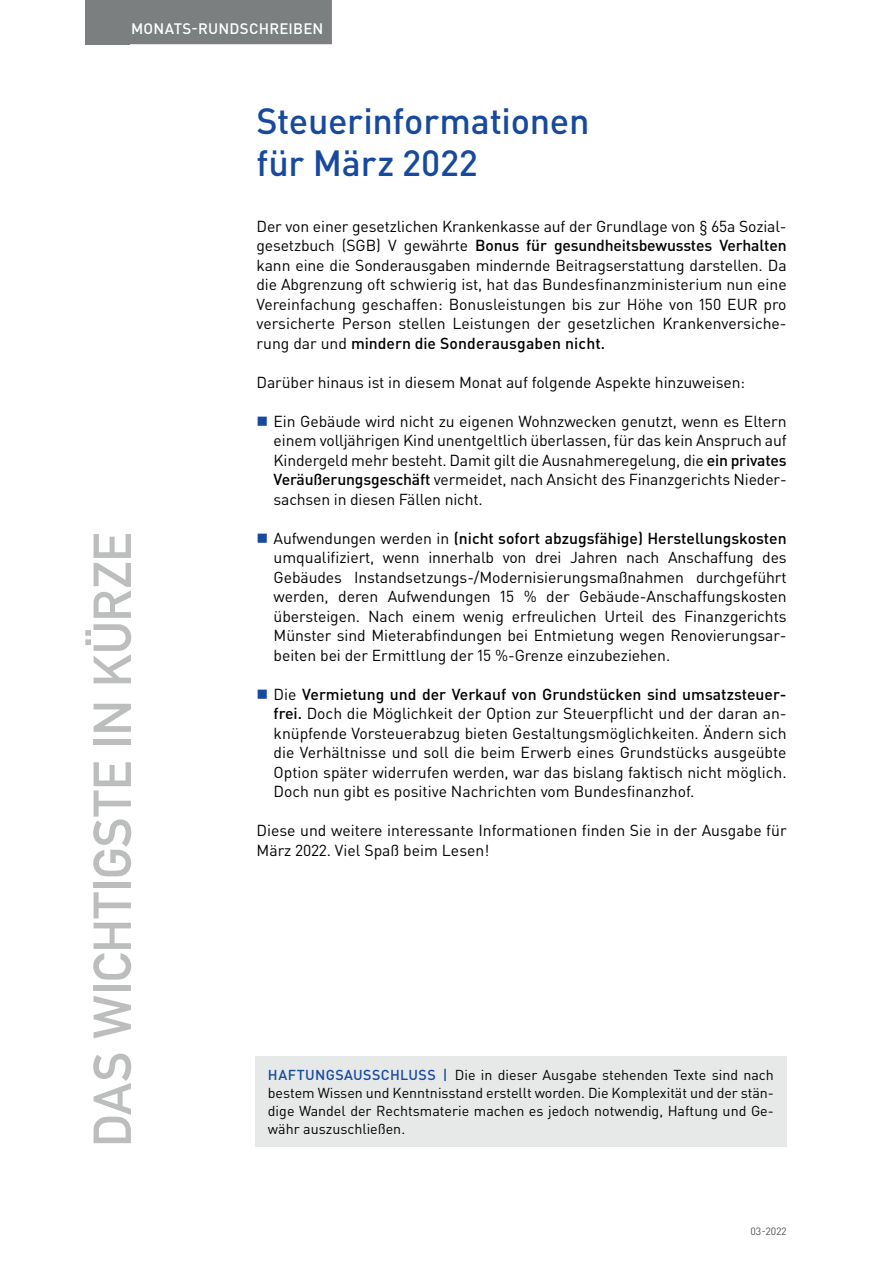
<style>
.page{position:relative;width:893px;height:1263px;background:#fff}
.page>*{position:absolute;margin:0;border:0;box-sizing:border-box;transform-origin:0 0}
.t1{font:52.5px "DIN Mittelschrift Std";color:#bcbdbd}
.t2{font:500 36px/42px "DIN Pro";letter-spacing:-.01em;color:#17499e}
.t3{font:15.75px/19.5px "DIN Pro";letter-spacing:-.005em;color:#000002;text-align:justify}
.t4{font:500 15px "DIN Pro";letter-spacing:.015em;color:#fff}
.t5{font:14.25px/18px "DIN Pro";color:#000002;text-align:justify}
.t6{font:10.5px "DIN Pro";color:#4f5152}
.s1{font-weight:500}
.s2{font-weight:500;color:#17499e}
</style>
<div class="page">
<div style="left:85px;top:0;width:45px;height:44px;background:#7c7f7f"></div>
<div style="left:122px;top:0;width:210px;height:44px;background:#7c7f7f"></div>
<div style="left:255px;top:1057px;width:532px;height:90px;background:#e6e9e8"></div>
<p class="t4" style="left:131px;top:18px;width:194px">MONATS-RUNDSCHREIBEN</p>
<h1 class="t1" style="left:82px;top:1147px;width:616px;rotate:-90deg">DAS WICHTIGSTE IN KÜRZE</h1>
<h2 class="t2" style="left:257px;top:99px;width:334px">Steuerinformationen für März 2022</h2>
<p class="t3" style="left:257px;top:216px;width:532px">Der von einer gesetzlichen Krankenkasse auf der Grundlage von § 65a Sozial&shy;gesetzbuch (SGB) V gewährte <span class="s1">Bonus für gesundheitsbewusstes Verhalten </span>kann eine die Sonderausgaben mindernde Beitragserstattung darstellen. Da die Abgrenzung oft schwierig ist, hat das Bundesfinanzministerium nun eine Vereinfachung geschaffen: Bonusleistungen bis zur Höhe von 150 EUR pro versicherte Person stellen Leistungen der gesetzlichen Krankenversiche&shy;rung dar und <span class="s1">mindern die Sonderausgaben nicht.</span></p>
<p class="t3" style="left:257px;top:372px;width:490px">Darüber hinaus ist in diesem Monat auf folgende Aspekte hinzuweisen:</p>
<p class="t3" style="left:274px;top:411px;width:515px">Ein Gebäude wird nicht zu eigenen Wohnzwecken genutzt, wenn es Eltern einem volljährigen Kind unentgeltlich überlassen, für das kein Anspruch auf Kindergeld mehr besteht. Damit gilt die Ausnahmeregelung, die <span class="s1">ein privates Veräußerungsgeschäft</span> vermeidet, nach Ansicht des Finanzgerichts Nieder&shy;sachsen in diesen Fällen nicht.</p>
<p class="t3" style="left:274px;top:528px;width:515px">Aufwendungen werden in <span class="s1">(nicht sofort abzugsfähige) Herstellungskosten </span>umqualifiziert, wenn innerhalb von drei Jahren nach Anschaffung des Gebäudes Instandsetzungs-/Modernisierungsmaßnahmen durchgeführt werden, deren Aufwendungen 15 % der Gebäude-Anschaffungskosten übersteigen. Nach einem wenig erfreulichen Urteil des Finanzgerichts Münster sind Mieterabfindungen bei Entmietung wegen Renovierungsar&shy;beiten bei der Ermittlung der 15 %-Grenze einzubeziehen.</p>
<p class="t3" style="left:274px;top:684px;width:515px">Die <span class="s1">Vermietung und der Verkauf von Grundstücken sind umsatzsteuer&shy;frei.</span> Doch die Möglichkeit der Option zur Steuerpflicht und der daran an&shy;knüpfende Vorsteuerabzug bieten Gestaltungsmöglichkeiten. Ändern sich die Verhältnisse und soll die beim Erwerb eines Grundstücks ausgeübte Option später widerrufen werden, war das bislang faktisch nicht möglich.<br>Doch nun gibt es positive Nachrichten vom Bundesfinanzhof.</p>
<p class="t3" style="left:257px;top:820px;width:532px">Diese und weitere interessante Informationen finden Sie in der Ausgabe für<br>März 2022. Viel Spaß beim Lesen!</p>
<p class="t5" style="left:268px;top:1065px;width:508px"><span class="s2">HAFTUNGSAUSSCHLUSS |</span> Die in dieser Ausgabe stehenden Texte sind nach bestem Wissen und Kenntnisstand erstellt worden. Die Komplexität und der stän&shy;dige Wandel der Rechtsmaterie machen es jedoch notwendig, Haftung und Ge&shy;währ auszuschließen.</p>
<p class="t6" style="left:750px;top:1224px;width:38px">03-2022</p>
</div>
